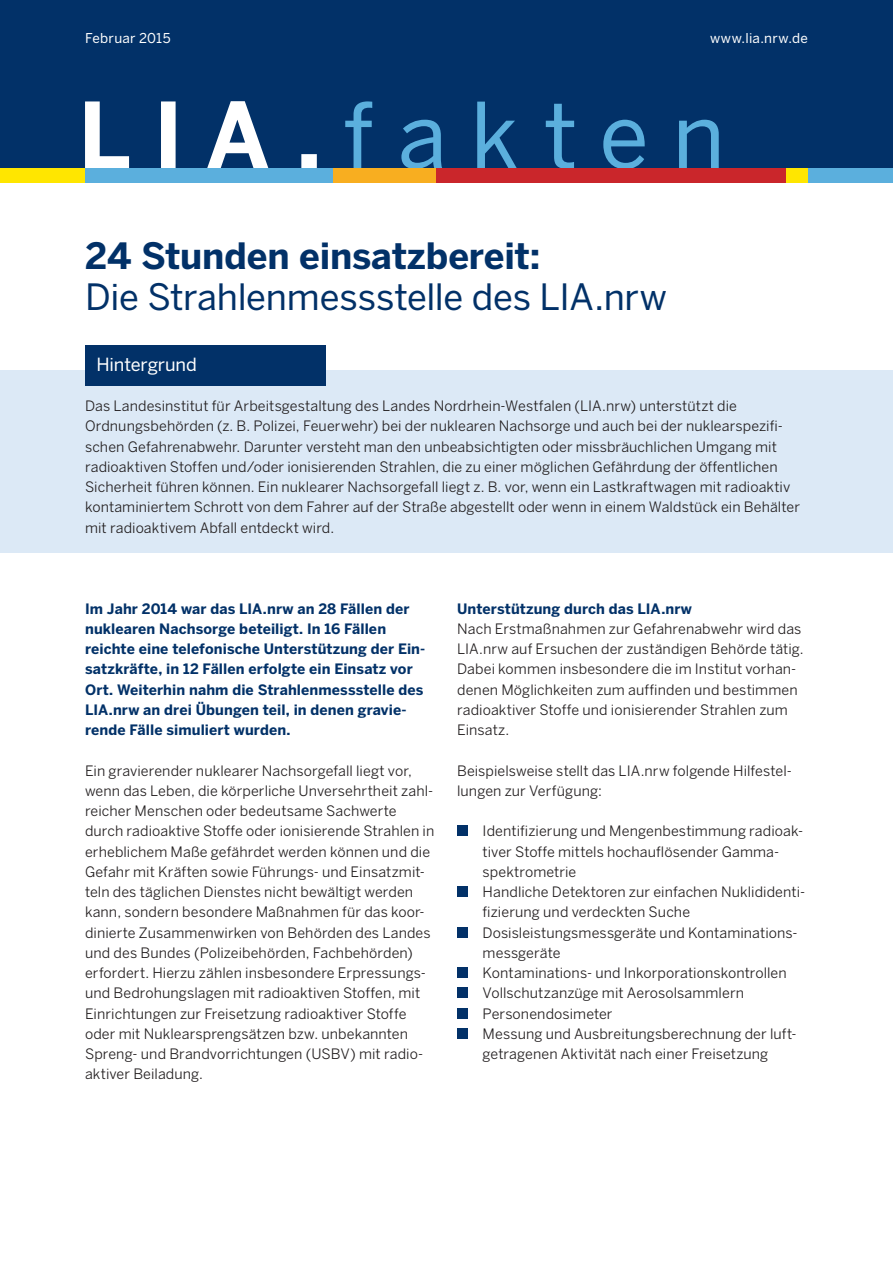
<style>
.page{position:relative;width:893px;height:1263px;background:#fff}
.page>*{position:absolute;margin:0;border:0;box-sizing:border-box;transform-origin:0 0}
.t1{font:36px "Benton Sans";letter-spacing:-.01em;color:#023168}
.t2{font:700 36px "Benton Sans";letter-spacing:-.005em;color:#023168}
.t3{font:18px "Benton Sans";letter-spacing:-.005em;color:#fff}
.t4{font:14.25px/20.2px "Benton Sans";letter-spacing:.005em;color:#231f20}
.t5{font:700 14.25px/20.2px "Benton Sans";letter-spacing:.005em;color:#023168}
.t6{font:13.5px "Benton Sans";letter-spacing:.02em;color:#fff}
</style>
<div class="page">
<div style="left:0;top:0;width:893px;height:168px;background:#023168"></div>
<svg style="left:345px;top:101px;width:374px;height:67px"></svg>
<svg style="left:85px;top:101px;width:232px;height:67px"></svg>
<div style="left:436px;top:168px;width:351px;height:15px;background:#ca262b"></div>
<div style="left:0;top:168px;width:85px;height:15px;background:#ffe600"></div>
<div style="left:85px;top:168px;width:248px;height:15px;background:#5bafdd"></div>
<div style="left:808px;top:168px;width:85px;height:15px;background:#5bafdd"></div>
<div style="left:333px;top:168px;width:103px;height:15px;background:#f8ae20"></div>
<div style="left:787px;top:168px;width:21px;height:15px;background:#ffe600"></div>
<div style="left:0;top:371px;width:893px;height:182px;background:#dce9f6"></div>
<div style="left:85px;top:345px;width:241px;height:40px;background:#023168"></div>
<div style="left:457px;top:825px;width:11px;height:11px;background:#023168"></div>
<div style="left:457px;top:886px;width:11px;height:11px;background:#023168"></div>
<div style="left:457px;top:927px;width:11px;height:10px;background:#023168"></div>
<div style="left:457px;top:967px;width:11px;height:11px;background:#023168"></div>
<div style="left:457px;top:987px;width:11px;height:11px;background:#023168"></div>
<div style="left:457px;top:1008px;width:11px;height:10px;background:#023168"></div>
<div style="left:457px;top:1028px;width:11px;height:11px;background:#023168"></div>
<p class="t6" style="left:85px;top:30px;width:87px">Februar 2015</p>
<p class="t6" style="left:710px;top:30px;width:99px">www.lia.nrw.de</p>
<h1 class="t2" style="left:85px;top:235px;width:457px">24 Stunden einsatzbereit:</h1>
<h1 class="t1" style="left:85px;top:275px;width:583px">Die Strahlenmessstelle des LIA.nrw</h1>
<p class="t3" style="left:96px;top:353px;width:102px">Hintergrund</p>
<p class="t4" style="left:85px;top:396px;width:716px">Das Landesinstitut für Arbeitsgestaltung des Landes Nordrhein-Westfalen (LIA.nrw) unterstützt die Ordnungsbehörden (z. B. Polizei, Feuerwehr) bei der nuklearen Nachsorge und auch bei der nuklearspezifi&shy;schen Gefahrenabwehr. Darunter versteht man den unbeabsichtigten oder missbräuchlichen Umgang mit radioaktiven Stoffen und/oder ionisierenden Strahlen, die zu einer möglichen Gefährdung der öffentlichen Sicherheit führen können. Ein nuklearer Nachsorgefall liegt z. B. vor, wenn ein Lastkraftwagen mit radioaktiv kontaminiertem Schrott von dem Fahrer auf der Straße abgestellt oder wenn in einem Waldstück ein Behälter mit radioaktivem Abfall entdeckt wird.</p>
<p class="t5" style="left:85px;top:598px;width:342px">Im Jahr 2014 war das LIA.nrw an 28 Fällen der nuklearen Nachsorge beteiligt. In 16 Fällen reichte eine telefonische Unterstützung der Ein&shy;satzkräfte, in 12 Fällen erfolgte ein Einsatz vor Ort. Weiterhin nahm die Strahlenmessstelle des LIA.nrw an drei Übungen teil, in denen gravie&shy;rende Fälle simuliert wurden.</p>
<p class="t4" style="left:85px;top:760px;width:351px">Ein gravierender nuklearer Nachsorgefall liegt vor, wenn das Leben, die körperliche Unversehrtheit zahl&shy;reicher Menschen oder bedeutsame Sachwerte durch radioaktive Stoffe oder ionisierende Strahlen in erheblichem Maße gefährdet werden können und die Gefahr mit Kräften sowie Führungs- und Einsatzmit&shy;teln des täglichen Dienstes nicht bewältigt werden kann, sondern besondere Maßnahmen für das koor&shy;dinierte Zusammenwirken von Behörden des Landes und des Bundes (Polizeibehörden, Fachbehörden) erfordert. Hierzu zählen insbesondere Erpressungs&shy;und Bedrohungslagen mit radioaktiven Stoffen, mit Einrichtungen zur Freisetzung radioaktiver Stoffe oder mit Nuklearsprengsätzen bzw. unbekannten Spreng- und Brandvorrichtungen (USBV) mit radio&shy;aktiver Beiladung.</p>
<p class="t5" style="left:457px;top:598px;width:236px">Unterstützung durch das LIA.nrw</p>
<p class="t4" style="left:457px;top:618px;width:348px">Nach Erstmaßnahmen zur Gefahrenabwehr wird das LIA.nrw auf Ersuchen der zuständigen Behörde tätig.<br>Dabei kommen insbesondere die im Institut vorhan&shy;denen Möglichkeiten zum auffinden und bestimmen radioaktiver Stoffe und ionisierender Strahlen zum Einsatz.</p>
<p class="t4" style="left:457px;top:760px;width:336px">Beispielsweise stellt das LIA.nrw folgende Hilfestel&shy;lungen zur Verfügung:</p>
<p class="t4" style="left:483px;top:821px;width:324px">Identifizierung und Mengenbestimmung radioak&shy;tiver Stoffe mittels hochauflösender Gamma&shy;spektrometrie<br>Handliche Detektoren zur einfachen Nuklididenti&shy;fizierung und verdeckten Suche Dosisleistungsmessgeräte und Kontaminations&shy;messgeräte<br>Kontaminations- und Inkorporationskontrollen Vollschutzanzüge mit Aerosolsammlern Personendosimeter<br>Messung und Ausbreitungsberechnung der luft&shy;getragenen Aktivität nach einer Freisetzung</p>
</div>
